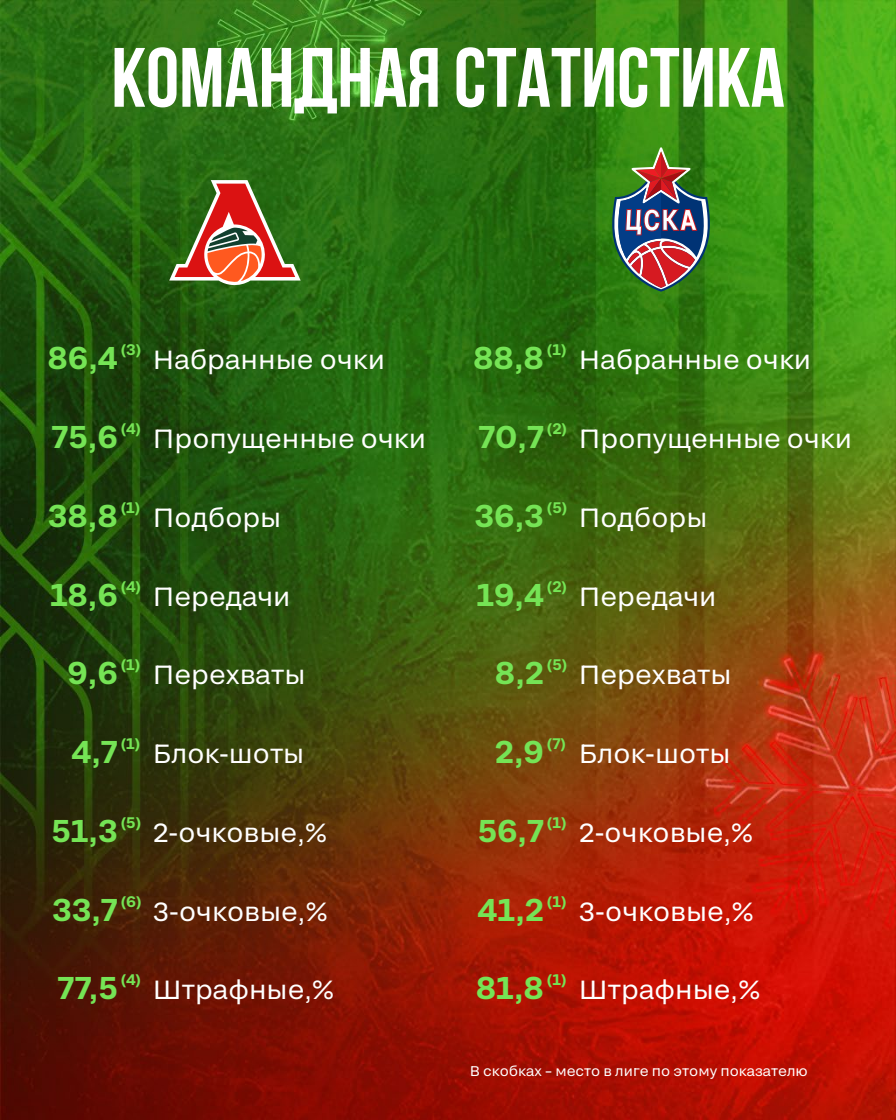
<style>
.page{position:relative;width:896px;height:1120px;background:#fff}
.page>*{position:absolute;margin:0;border:0;box-sizing:border-box;transform-origin:0 0}
.t1{font:84px "Bebas Neue Cyrillic";color:#fff}
.t2{font:600 31.5px "TRY Grtsk";color:#75e455}
.t3{font:26.25px "TRY Grtsk";color:#fff}
.t4{font:600 15.31px "TRY Grtsk";color:#75e455}
.t5{font:14px "TRY Grtsk";color:#fff}
</style>
<div class="page">
<img style="left:0;top:0;width:896px;height:1120px">
<svg style="left:169px;top:180px;width:132px;height:106px;background:#88693b"></svg>
<svg style="left:612px;top:147px;width:98px;height:145px;background:#656d58"></svg>
<h1 class="t1" style="left:111px;top:31px;width:675px">командная статистика</h1>
<p class="t4" style="left:120px;top:340px;width:23px">(3)</p>
<p class="t2" style="left:48px;top:338px;width:72px">86,4</p>
<p class="t3" style="left:153px;top:344px;width:234px">Набранные очки</p>
<p class="t4" style="left:547px;top:340px;width:22px">(1)</p>
<p class="t2" style="left:473px;top:338px;width:72px">88,8</p>
<p class="t3" style="left:579px;top:344px;width:234px">Набранные очки</p>
<p class="t4" style="left:120px;top:419px;width:22px">(4)</p>
<p class="t2" style="left:52px;top:417px;width:68px">75,6</p>
<p class="t3" style="left:153px;top:422px;width:275px">Пропущенные очки</p>
<p class="t4" style="left:547px;top:419px;width:22px">(2)</p>
<p class="t2" style="left:478px;top:417px;width:67px">70,7</p>
<p class="t3" style="left:579px;top:422px;width:275px">Пропущенные очки</p>
<p class="t4" style="left:120px;top:498px;width:22px">(1)</p>
<p class="t2" style="left:48px;top:496px;width:72px">38,8</p>
<p class="t3" style="left:153px;top:501px;width:130px">Подборы</p>
<p class="t4" style="left:547px;top:498px;width:23px">(5)</p>
<p class="t2" style="left:475px;top:496px;width:71px">36,3</p>
<p class="t3" style="left:579px;top:501px;width:130px">Подборы</p>
<p class="t4" style="left:120px;top:577px;width:22px">(4)</p>
<p class="t2" style="left:50px;top:575px;width:69px">18,6</p>
<p class="t3" style="left:153px;top:580px;width:139px">Передачи</p>
<p class="t4" style="left:547px;top:577px;width:22px">(2)</p>
<p class="t2" style="left:477px;top:575px;width:69px">19,4</p>
<p class="t3" style="left:579px;top:580px;width:139px">Передачи</p>
<p class="t4" style="left:120px;top:655px;width:22px">(1)</p>
<p class="t2" style="left:67px;top:653px;width:52px">9,6</p>
<p class="t3" style="left:153px;top:659px;width:154px">Перехваты</p>
<p class="t4" style="left:547px;top:655px;width:23px">(5)</p>
<p class="t2" style="left:495px;top:653px;width:51px">8,2</p>
<p class="t3" style="left:579px;top:659px;width:154px">Перехваты</p>
<p class="t4" style="left:120px;top:734px;width:22px">(1)</p>
<p class="t2" style="left:72px;top:732px;width:48px">4,7</p>
<p class="t3" style="left:153px;top:737px;width:153px">Блок-шоты</p>
<p class="t4" style="left:547px;top:734px;width:21px">(7)</p>
<p class="t2" style="left:495px;top:732px;width:51px">2,9</p>
<p class="t3" style="left:579px;top:737px;width:153px">Блок-шоты</p>
<p class="t4" style="left:120px;top:813px;width:23px">(5)</p>
<p class="t2" style="left:51px;top:811px;width:68px">51,3</p>
<p class="t3" style="left:153px;top:816px;width:176px">2-очковые,%</p>
<p class="t4" style="left:547px;top:813px;width:22px">(1)</p>
<p class="t2" style="left:478px;top:811px;width:67px">56,7</p>
<p class="t3" style="left:579px;top:816px;width:176px">2-очковые,%</p>
<p class="t4" style="left:120px;top:892px;width:23px">(6)</p>
<p class="t2" style="left:52px;top:890px;width:67px">33,7</p>
<p class="t3" style="left:153px;top:895px;width:177px">3-очковые,%</p>
<p class="t4" style="left:547px;top:892px;width:22px">(1)</p>
<p class="t2" style="left:478px;top:890px;width:68px">41,2</p>
<p class="t3" style="left:579px;top:895px;width:177px">3-очковые,%</p>
<p class="t4" style="left:120px;top:970px;width:22px">(4)</p>
<p class="t2" style="left:58px;top:968px;width:62px">77,5</p>
<p class="t3" style="left:153px;top:974px;width:183px">Штрафные,%</p>
<p class="t4" style="left:547px;top:970px;width:22px">(1)</p>
<p class="t2" style="left:476px;top:968px;width:70px">81,8</p>
<p class="t3" style="left:579px;top:974px;width:183px">Штрафные,%</p>
<p class="t5" style="left:470px;top:1063px;width:340px">В скобках – место в лиге по этому показателю</p>
</div>
